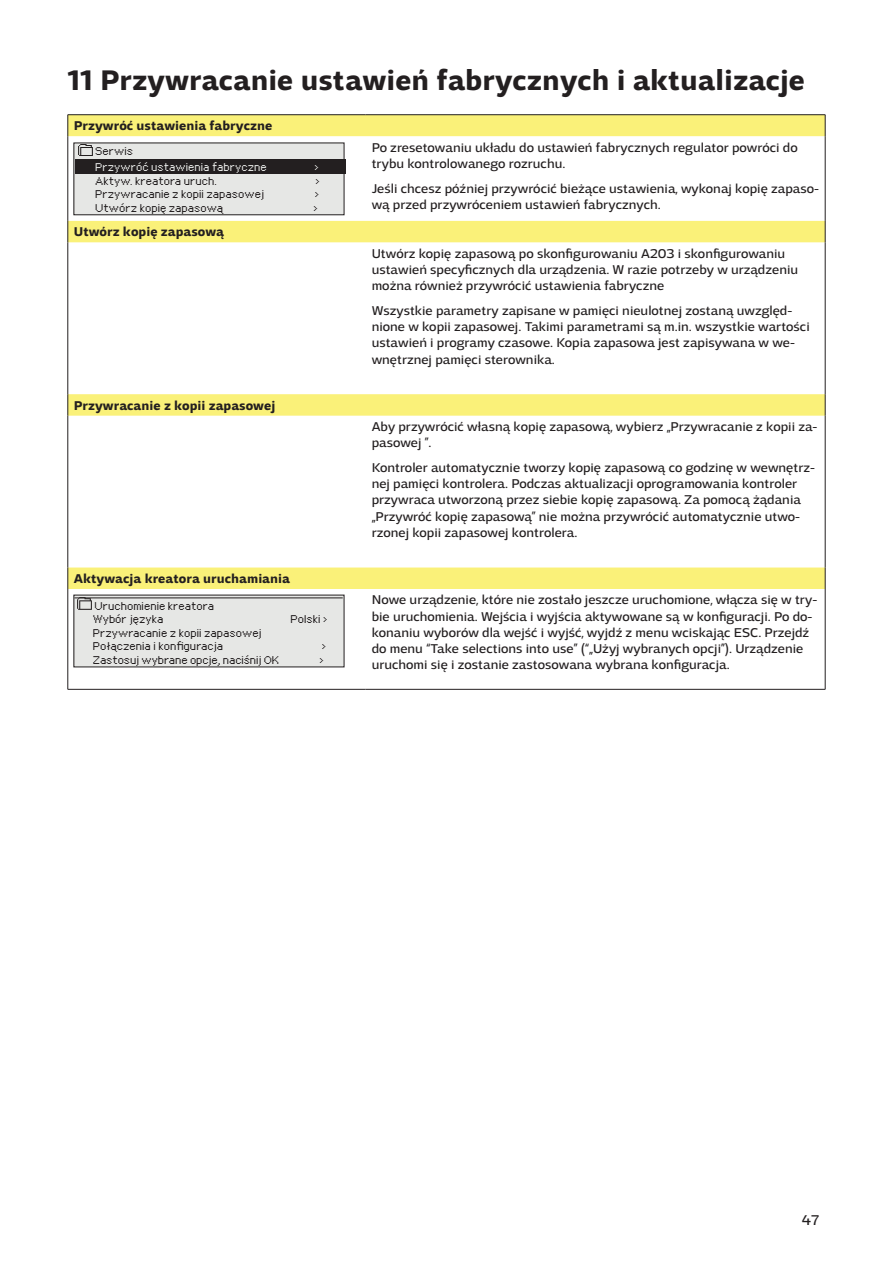
<style>
.page{position:relative;width:893px;height:1263px;background:#fff}
.page>*{position:absolute;margin:0;border:0;box-sizing:border-box;transform-origin:0 0}
.Otsikko{font:700 30px "Adria Grotesk";color:#231f20}
.t1{font:15px "Adria Grotesk";color:#231f20}
.Taulukoiden_sisältö{font:13.5px/16.2px "Adria Grotesk";color:#231f20}
.Taulukoiden_väliotsikot{font:700 13.5px "Adria Grotesk";color:#231f20}
.Display_black{font:7.8px "px sans nouveaux";letter-spacing:.05em;color:#231f20}
.Display_grey{font:7.8px "px sans nouveaux";letter-spacing:.05em;color:#e6e7e5}
</style>
<div class="page">
<svg style="left:69px;top:115px;width:756px;height:474px"></svg>
<hr style="left:68px;top:136px;width:1px;height:85px;background:#231f20">
<hr style="left:68px;top:242px;width:1px;height:152px;background:#231f20">
<hr style="left:68px;top:416px;width:1px;height:151px;background:#231f20">
<hr style="left:68px;top:589px;width:1px;height:100px;background:#231f20">
<svg style="left:68px;top:115px;width:1px;height:21px"></svg>
<svg style="left:825px;top:115px;width:1px;height:21px"></svg>
<svg style="left:68px;top:221px;width:1px;height:21px"></svg>
<svg style="left:68px;top:394px;width:1px;height:22px"></svg>
<svg style="left:68px;top:567px;width:1px;height:22px"></svg>
<hr style="left:825px;top:136px;width:1px;height:85px;background:#231f20">
<svg style="left:825px;top:221px;width:1px;height:21px"></svg>
<hr style="left:825px;top:242px;width:1px;height:152px;background:#231f20">
<svg style="left:825px;top:394px;width:1px;height:22px"></svg>
<hr style="left:825px;top:416px;width:1px;height:151px;background:#231f20">
<svg style="left:825px;top:567px;width:1px;height:22px"></svg>
<hr style="left:825px;top:589px;width:1px;height:100px;background:#231f20">
<hr style="left:68px;top:689px;width:298px;height:1px;background:#231f20">
<hr style="left:366px;top:689px;width:459px;height:1px;background:#231f20">
<hr style="left:68px;top:114px;width:298px;height:1px;background:#231f20">
<hr style="left:366px;top:114px;width:459px;height:1px;background:#231f20">
<div style="left:74px;top:143px;width:270px;height:72px;background:#e6e7e5"></div>
<div style="left:74px;top:143px;width:270px;height:72px;border:1px solid #231f20"></div>
<hr style="left:75px;top:159px;width:270px;height:1px;background:#231f20">
<img style="left:78px;top:142px;width:15px;height:14px">
<div style="left:76px;top:160px;width:270px;height:14px;background:#231f20"></div>
<div style="left:74px;top:595px;width:270px;height:72px;background:#e6e7e5"></div>
<img style="left:77px;top:597px;width:15px;height:13px">
<hr style="left:74px;top:598px;width:269px;height:1px;background:#231f20">
<p class="Otsikko" style="left:68px;top:63px;width:739px">11 Przywracanie ustawień fabrycznych i aktualizacje</p>
<p class="Taulukoiden_väliotsikot" style="left:74px;top:118px;width:200px">Przywróć ustawienia fabryczne</p>
<p class="Display_black" style="left:96px;top:148px;width:39px">Serwis</p>
<p class="Display_grey" style="left:96px;top:164px;width:173px">Przywróć ustawienia fabryczne</p>
<p class="Display_grey" style="left:315px;top:164px;width:5px">&gt;</p>
<p class="Display_black" style="left:96px;top:178px;width:123px">Aktyw. kreatora uruch.</p>
<p class="Display_black" style="left:316px;top:178px;width:5px">&gt;</p>
<p class="Display_black" style="left:96px;top:191px;width:170px">Przywracanie z kopii zapasowej</p>
<p class="Display_black" style="left:315px;top:191px;width:5px">&gt;</p>
<p class="Display_black" style="left:96px;top:205px;width:129px">Utwórz kopię zapasową</p>
<p class="Display_black" style="left:314px;top:205px;width:5px">&gt;</p>
<p class="Taulukoiden_sisältö" style="left:372px;top:139px;width:427px">Po zresetowaniu układu do ustawień fabrycznych regulator powróci do trybu kontrolowanego rozruchu.</p>
<p class="Taulukoiden_sisältö" style="left:372px;top:180px;width:449px">Jeśli chcesz później przywrócić bieżące ustawienia, wykonaj kopię zapaso&shy;wą przed przywróceniem ustawień fabrycznych.</p>
<p class="Taulukoiden_väliotsikot" style="left:74px;top:224px;width:152px">Utwórz kopię zapasową</p>
<p class="Taulukoiden_väliotsikot" style="left:74px;top:397px;width:203px">Przywracanie z kopii zapasowej</p>
<p class="Taulukoiden_väliotsikot" style="left:74px;top:571px;width:218px">Aktywacja kreatora uruchamiania</p>
<p class="Display_black" style="left:95px;top:603px;width:121px">Uruchomienie kreatora</p>
<p class="Display_black" style="left:94px;top:616px;width:72px">Wybór języka</p>
<p class="Display_black" style="left:291px;top:616px;width:38px">Polski &gt;</p>
<p class="Display_black" style="left:94px;top:629px;width:170px">Przywracanie z kopii zapasowej</p>
<p class="Display_black" style="left:94px;top:643px;width:131px">Połączenia i konfiguracja</p>
<p class="Display_black" style="left:322px;top:643px;width:5px">&gt;</p>
<p class="Display_black" style="left:94px;top:656px;width:187px">Zastosuj wybrane opcje, naciśnij OK</p>
<p class="Display_black" style="left:320px;top:656px;width:5px">&gt;</p>
<p class="Taulukoiden_sisältö" style="left:372px;top:245px;width:428px">Utwórz kopię zapasową po skonfigurowaniu A203 i skonfigurowaniu ustawień specyficznych dla urządzenia. W razie potrzeby w urządzeniu można również przywrócić ustawienia fabryczne</p>
<p class="Taulukoiden_sisältö" style="left:372px;top:302px;width:440px">Wszystkie parametry zapisane w pamięci nieulotnej zostaną uwzględ&shy;nione w kopii zapasowej. Takimi parametrami są m.in. wszystkie wartości ustawień i programy czasowe. Kopia zapasowa jest zapisywana w we&shy;wnętrznej pamięci sterownika.</p>
<p class="Taulukoiden_sisältö" style="left:372px;top:419px;width:447px">Aby przywrócić własną kopię zapasową, wybierz „Przywracanie z kopii za&shy;pasowej ”.</p>
<p class="Taulukoiden_sisältö" style="left:372px;top:459px;width:445px">Kontroler automatycznie tworzy kopię zapasową co godzinę w wewnętrz&shy;nej pamięci kontrolera. Podczas aktualizacji oprogramowania kontroler przywraca utworzoną przez siebie kopię zapasową. Za pomocą żądania „Przywróć kopię zapasową” nie można przywrócić automatycznie utwo&shy;rzonej kopii zapasowej kontrolera.</p>
<p class="Taulukoiden_sisältö" style="left:372px;top:592px;width:447px">Nowe urządzenie, które nie zostało jeszcze uruchomione, włącza się w try&shy;bie uruchomienia. Wejścia i wyjścia aktywowane są w konfiguracji. Po do&shy;konaniu wyborów dla wejść i wyjść, wyjdź z menu wciskając ESC. Przejdź do menu “Take selections into use” (“„Użyj wybranych opcji”). Urządzenie uruchomi się i zostanie zastosowana wybrana konfiguracja.</p>
<p class="t1" style="left:802px;top:1211px;width:19px">47</p>
</div>
